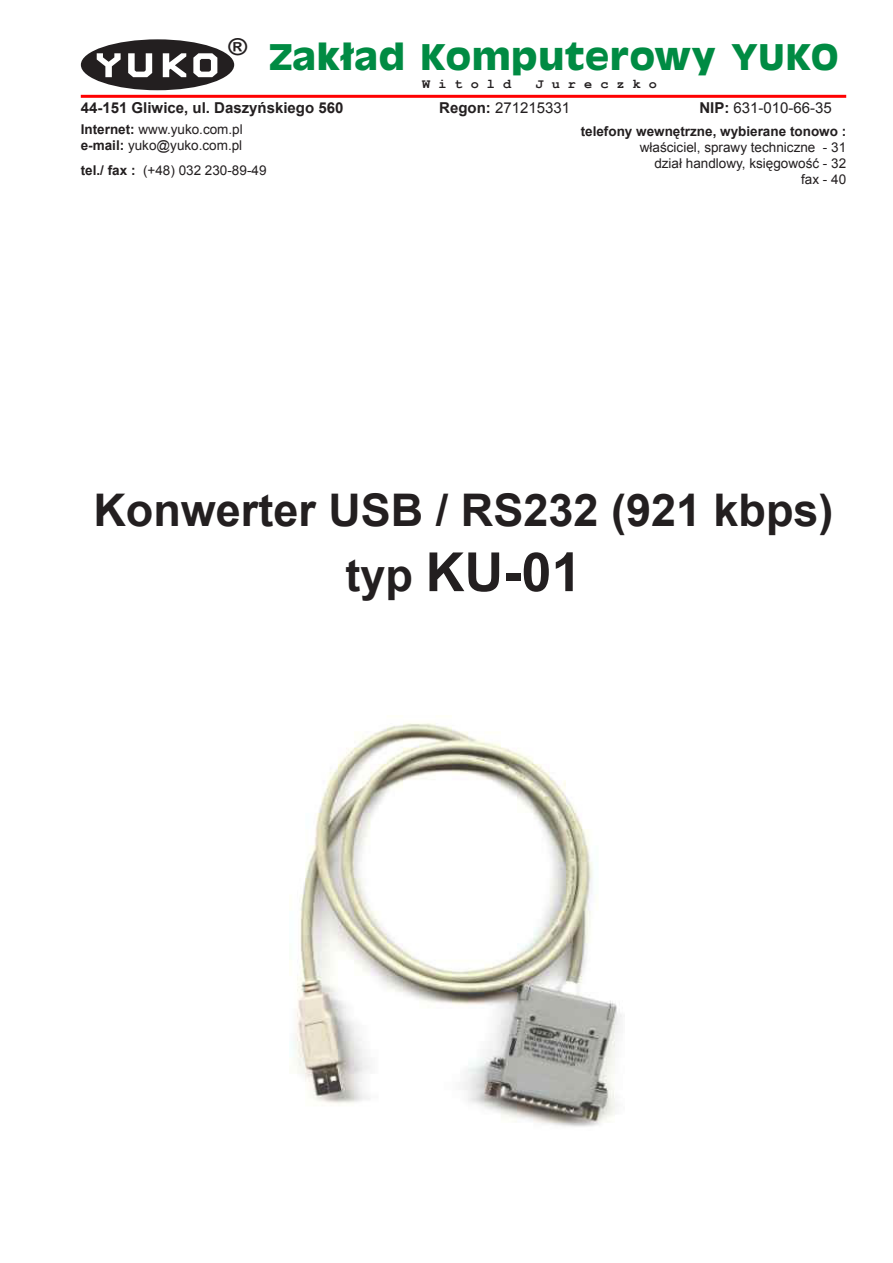
<style>
.page{position:relative;width:893px;height:1263px;background:#fff}
.page>*{position:absolute;margin:0;border:0;box-sizing:border-box;transform-origin:0 0}
.t1{font:700 54px "Arial";color:#231f20}
.t2{font:700 45px "Arial";color:#231f20}
.t3{font:700 34.5px "Antique Olive";letter-spacing:.01em;color:#008b43;scale:1.07 1}
.t4{font:700 23.25px "Arial";color:#231f20;scale:1.08 1}
.t5{font:700 15px "Arial";color:#231f20}
.t6{font:15px "Arial";color:#231f20}
.t7{font:13.5px "Arial";color:#231f20}
.t8{font:700 13.5px "Arial";color:#231f20}
.t9{font:700 13.5px "Courier New";color:#231f20}
.s1{font-weight:700}
.s2{font-size:45px}
</style>
<div class="page">
<img style="left:291px;top:723px;width:331px;height:404px">
<hr style="left:81px;top:95px;width:765px;height:3px;background:#f00">
<div style="left:81px;top:39px;width:153px;height:51px;background:#231f20;border-radius:50%"></div>
<svg style="left:97px;top:53px;width:24px;height:24px"></svg>
<svg style="left:128px;top:53px;width:24px;height:24px"></svg>
<svg style="left:163px;top:53px;width:23px;height:24px"></svg>
<svg style="left:193px;top:53px;width:24px;height:24px"></svg>
<p class="t4" style="left:228px;top:32px;width:19px">®</p>
<p class="t3" style="left:269px;top:33px;width:534px">Zakład Komputerowy YUKO</p>
<p class="t5" style="left:81px;top:98px;width:264px">44-151 Gliwice, ul. Daszyńskiego 560</p>
<p class="t6" style="left:439px;top:98px;width:132px"><span class="s1">Regon:</span> 271215331</p>
<p class="t6" style="left:699px;top:98px;width:134px"><span class="s1">NIP:</span> 631-010-66-35</p>
<p class="t7" style="left:81px;top:121px;width:164px"><span class="s1">Internet:</span> www.yuko.com.pl</p>
<p class="t7" style="left:81px;top:137px;width:163px"><span class="s1">e-mail:</span> yuko@yuko.com.pl</p>
<p class="t7" style="left:81px;top:162px;width:187px"><span class="s1">tel./ fax :</span> (+48) 032 230-89-49</p>
<p class="t9" style="left:422px;top:76px;width:91px">W i t o l d</p>
<p class="t9" style="left:536px;top:76px;width:123px">J u r e c z k o</p>
<p class="t8" style="left:581px;top:122px;width:267px">telefony wewnętrzne, wybierane tonowo :</p>
<p class="t7" style="left:640px;top:138px;width:208px">właściciel, sprawy techniczne - 31</p>
<p class="t7" style="left:654px;top:154px;width:193px">dział handlowy, księgowość - 32</p>
<p class="t7" style="left:801px;top:171px;width:47px">fax - 40</p>
<p class="t2" style="left:93px;top:481px;width:742px">Konwerter USB / RS232 (921 kbps)</p>
<p class="t1" style="left:345px;top:537px;width:238px"><span class="s2">typ</span> KU-01</p>
</div>
